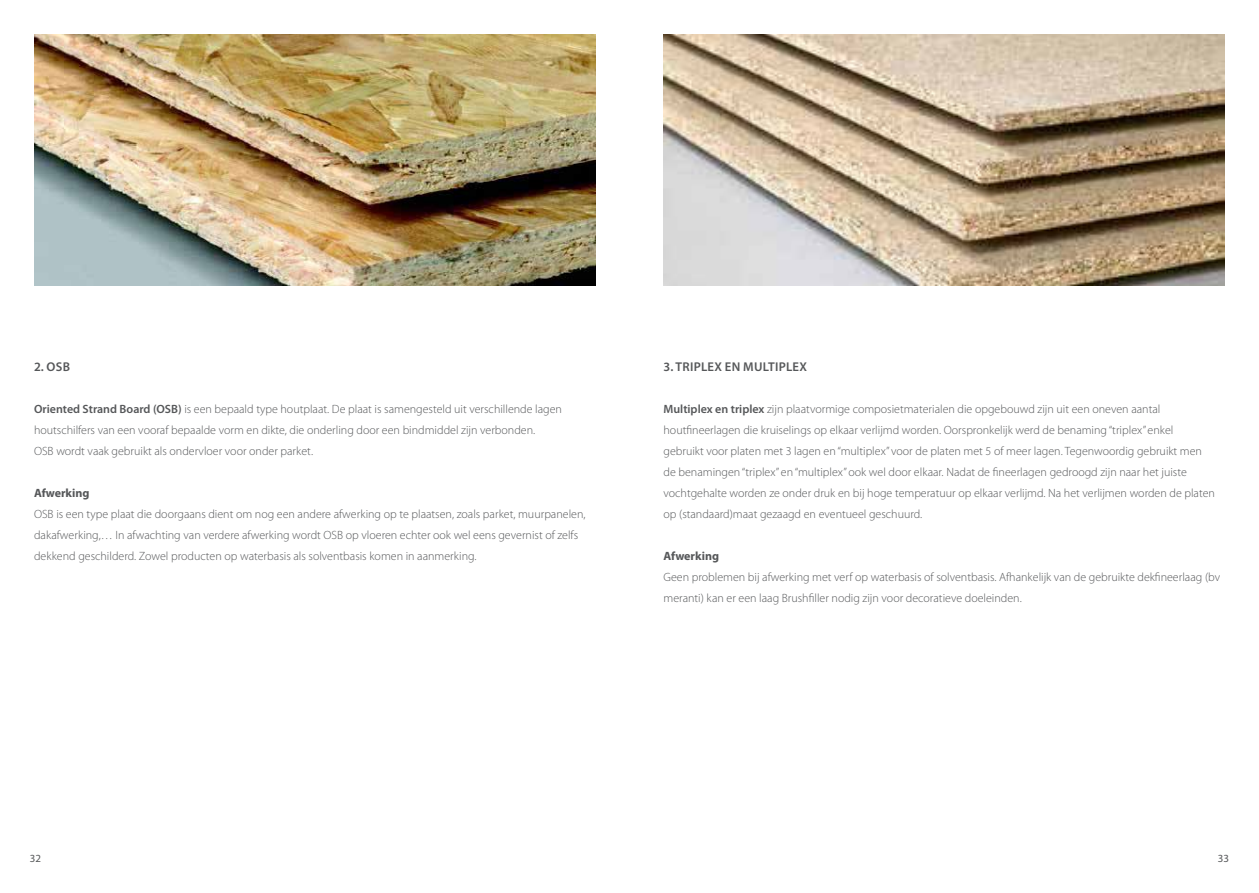
<style>
.page{position:relative;width:1259px;height:893px;background:#fff}
.page>*{position:absolute;margin:0;border:0;box-sizing:border-box;transform-origin:0 0}
.t1{font:600 12.75px "Myriad Pro";letter-spacing:.02em;color:#555759}
.t2{font:300 12px/21px "Myriad Pro";color:#555759}
.t3{font:700 12px "Myriad Pro";color:#555759}
.t4{font:10.95px "Myriad Pro";color:#555759}
.s1{font-weight:600}
</style>
<div class="page">
<img style="left:34px;top:34px;width:561px;height:252px">
<img style="left:663px;top:34px;width:562px;height:252px">
<p class="t1" style="left:34px;top:359px;width:38px">2. OSB</p>
<p class="t2" style="left:34px;top:398px;width:529px"><span class="s1">Oriented Strand Board (OSB)</span> is een bepaald type houtplaat. De plaat is samengesteld uit verschillende lagen houtschilfers van een vooraf bepaalde vorm en dikte, die onderling door een bindmiddel zijn verbonden.<br>OSB wordt vaak gebruikt als ondervloer voor onder parket.</p>
<p class="t3" style="left:34px;top:485px;width:57px">Afwerking</p>
<p class="t2" style="left:34px;top:503px;width:553px">OSB is een type plaat die doorgaans dient om nog een andere afwerking op te plaatsen, zoals parket, muurpanelen, dakafwerking,… In afwachting van verdere afwerking wordt OSB op vloeren echter ook wel eens gevernist of zelfs dekkend geschilderd. Zowel producten op waterbasis als solventbasis komen in aanmerking.</p>
<p class="t1" style="left:663px;top:359px;width:145px">3. TRIPLEX EN MULTIPLEX</p>
<p class="t2" style="left:663px;top:398px;width:553px"><span class="s1">Multiplex en triplex</span> zijn plaatvormige composietmaterialen die opgebouwd zijn uit een oneven aantal houtfineerlagen die kruiselings op elkaar verlijmd worden. Oorspronkelijk werd de benaming “triplex” enkel gebruikt voor platen met 3 lagen en “multiplex” voor de platen met 5 of meer lagen. Tegenwoordig gebruikt men de benamingen “triplex” en “multiplex” ook wel door elkaar. Nadat de fineerlagen gedroogd zijn naar het juiste vochtgehalte worden ze onder druk en bij hoge temperatuur op elkaar verlijmd. Na het verlijmen worden de platen op (standaard)maat gezaagd en eventueel geschuurd.</p>
<p class="t3" style="left:663px;top:548px;width:57px">Afwerking</p>
<p class="t2" style="left:663px;top:566px;width:558px">Geen problemen bij afwerking met verf op waterbasis of solventbasis. Afhankelijk van de gebruikte dekfineerlaag (bv meranti) kan er een laag Brushfiller nodig zijn voor decoratieve doeleinden.</p>
<p class="t4" style="left:30px;top:851px;width:13px">32</p>
<p class="t4" style="left:1217px;top:851px;width:13px">33</p>
</div>
